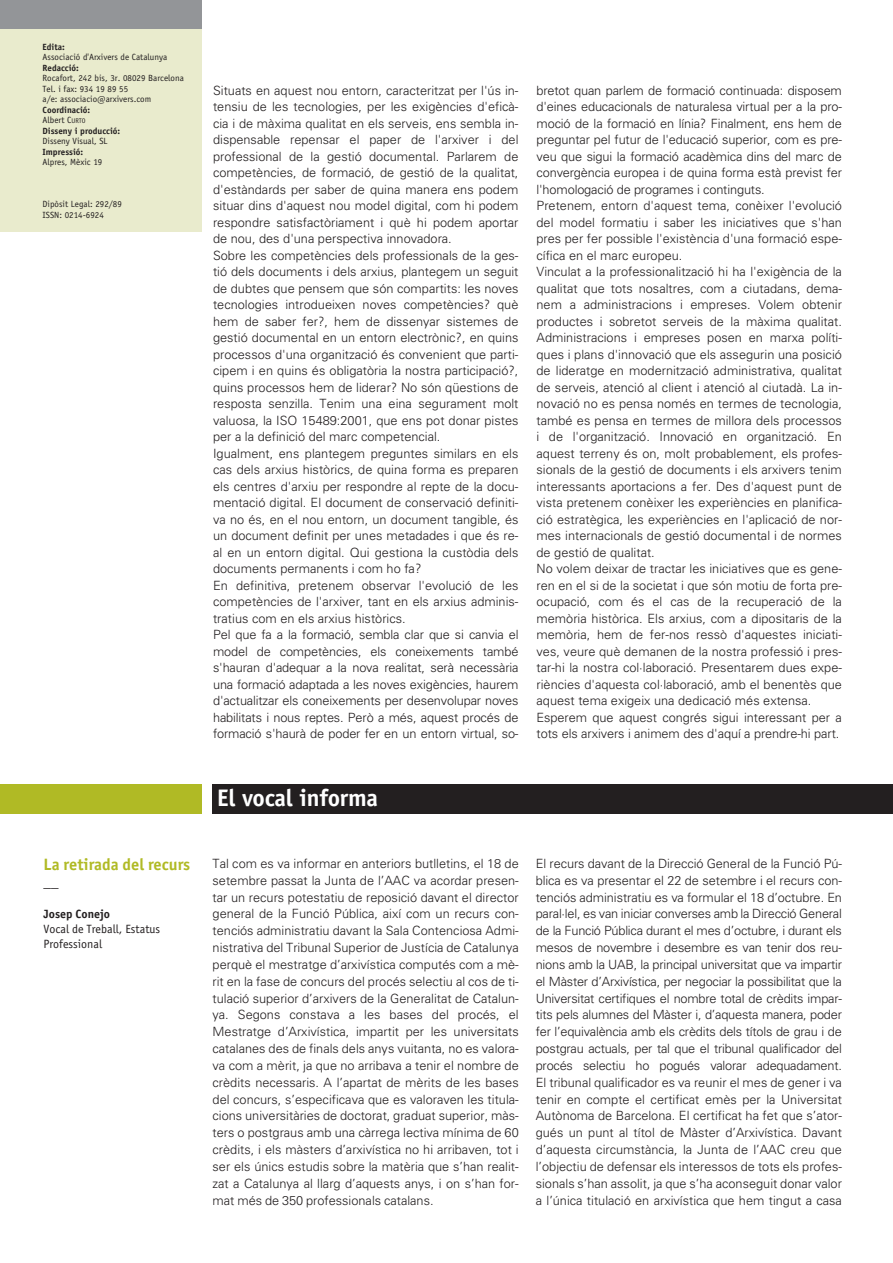
<style>
.page{position:relative;width:893px;height:1263px;background:#fff}
.page>*{position:absolute;margin:0;border:0;box-sizing:border-box;transform-origin:0 0}
.t1{font:700 24px "Officina Sans Std";letter-spacing:-.01em;color:#fff}
.t2{font:700 16.5px "Officina Sans Std";color:#b0ba25}
.t3{font:15px "Univers LT Std";color:#231f20}
.t4{font:300 12.75px/16.5px "Univers LT Std";color:#231f20;text-align:justify}
.t5{font:12px/15px "Officina Sans Std";color:#231f20}
.t6{font:700 12px "Officina Sans Std";color:#231f20}
.t7{font:9px/10.5px "Officina Sans Std";color:#231f20}
.t8{font:700 9px/10.5px "Officina Sans Std";color:#231f20}
.s1{font-weight:400}
.s2{font-weight:400;font-size:6.75px}
</style>
<div class="page">
<div style="left:0;top:0;width:202px;height:30px;background:#939598"></div>
<div style="left:0;top:30px;width:202px;height:202px;background:#e9ebcd"></div>
<div style="left:213px;top:784px;width:680px;height:30px;background:#231f20"></div>
<div style="left:0;top:784px;width:202px;height:30px;background:#b0ba25"></div>
<p class="t8" style="left:43px;top:42px;width:24px">Edita:</p>
<p class="t7" style="left:43px;top:53px;width:126px">Associació d'Arxivers de Catalunya</p>
<p class="t8" style="left:43px;top:63px;width:38px">Redacció:</p>
<p class="t7" style="left:43px;top:74px;width:143px">Rocafort, 242 bis, 3r. 08029 Barcelona<br>Tel. i fax: 934 19 89 55<br>a/e: associacio@arxivers.com</p>
<p class="t8" style="left:43px;top:105px;width:79px">Coordinació:<br><span class="s1">Albert C</span><span class="s2">URTO<br></span>Disseny i producció:</p>
<p class="t7" style="left:43px;top:137px;width:66px">Disseny Visual, SL</p>
<p class="t8" style="left:43px;top:147px;width:42px">Impressió:</p>
<p class="t7" style="left:43px;top:158px;width:61px">Alpres, Mèxic 19</p>
<p class="t7" style="left:43px;top:200px;width:81px">Dipòsit Legal: 292/89<br>ISSN: 0214-6924</p>
<p class="t2" style="left:44px;top:858px;width:148px">La retirada del recurs</p>
<p class="t3" style="left:44px;top:876px;width:16px">__</p>
<p class="t6" style="left:44px;top:910px;width:68px">Josep Conejo</p>
<p class="t5" style="left:44px;top:923px;width:118px">Vocal de Treball, Estatus<br>Professional</p>
<p class="t4" style="left:213px;top:83px;width:307px;text-align:left">Situats en aquest nou entorn, caracteritzat per l'ús in&shy;tensiu de les tecnologies, per les exigències d'eficà&shy;cia i de màxima qualitat en els serveis, ens sembla in&shy;dispensable repensar el paper de l'arxiver i del professional de la gestió documental. Parlarem de competències, de formació, de gestió de la qualitat, d'estàndards per saber de quina manera ens podem situar dins d'aquest nou model digital, com hi podem respondre satisfactòriament i què hi podem aportar de nou, des d'una perspectiva innovadora.<br>Sobre les competències dels professionals de la ges&shy;tió dels documents i dels arxius, plantegem un seguit de dubtes que pensem que són compartits: les noves tecnologies introdueixen noves competències? què hem de saber fer?, hem de dissenyar sistemes de gestió documental en un entorn electrònic?, en quins processos d'una organització és convenient que parti&shy;cipem i en quins és obligatòria la nostra participació?, quins processos hem de liderar? No són qüestions de resposta senzilla. Tenim una eina segurament molt valuosa, la ISO 15489:2001, que ens pot donar pistes per a la definició del marc competencial.<br>Igualment, ens plantegem preguntes similars en els cas dels arxius històrics, de quina forma es preparen els centres d'arxiu per respondre al repte de la docu&shy;mentació digital. El document de conservació definiti&shy;va no és, en el nou entorn, un document tangible, és un document definit per unes metadades i que és re&shy;al en un entorn digital. Qui gestiona la custòdia dels documents permanents i com ho fa?<br>En definitiva, pretenem observar l'evolució de les competències de l'arxiver, tant en els arxius adminis&shy;tratius com en els arxius històrics.<br>Pel que fa a la formació, sembla clar que si canvia el model de competències, els coneixements també s'hauran d'adequar a la nova realitat, serà necessària una formació adaptada a les noves exigències, haurem d'actualitzar els coneixements per desenvolupar noves habilitats i nous reptes. Però a més, aquest procés de formació s'haurà de poder fer en un entorn virtual, so-</p>
<p class="t4" style="left:536px;top:83px;width:307px;text-align:left">bretot quan parlem de formació continuada: disposem d'eines educacionals de naturalesa virtual per a la pro&shy;moció de la formació en línia? Finalment, ens hem de preguntar pel futur de l'educació superior, com es pre&shy;veu que sigui la formació acadèmica dins del marc de convergència europea i de quina forma està previst fer l'homologació de programes i continguts.<br>Pretenem, entorn d'aquest tema, conèixer l'evolució del model formatiu i saber les iniciatives que s'han pres per fer possible l'existència d'una formació espe&shy;cífica en el marc europeu.<br>Vinculat a la professionalització hi ha l'exigència de la qualitat que tots nosaltres, com a ciutadans, dema&shy;nem a administracions i empreses. Volem obtenir productes i sobretot serveis de la màxima qualitat.<br>Administracions i empreses posen en marxa políti&shy;ques i plans d'innovació que els assegurin una posició de lideratge en modernització administrativa, qualitat de serveis, atenció al client i atenció al ciutadà. La in&shy;novació no es pensa només en termes de tecnologia, també es pensa en termes de millora dels processos i de l'organització. Innovació en organització. En aquest terreny és on, molt probablement, els profes&shy;sionals de la gestió de documents i els arxivers tenim interessants aportacions a fer. Des d'aquest punt de vista pretenem conèixer les experiències en planifica&shy;ció estratègica, les experiències en l'aplicació de nor&shy;mes internacionals de gestió documental i de normes de gestió de qualitat.<br>No volem deixar de tractar les iniciatives que es gene&shy;ren en el si de la societat i que són motiu de forta pre&shy;ocupació, com és el cas de la recuperació de la memòria històrica. Els arxius, com a dipositaris de la memòria, hem de fer-nos ressò d'aquestes iniciati&shy;ves, veure què demanen de la nostra professió i pres&shy;tar-hi la nostra col·laboració. Presentarem dues expe&shy;riències d'aquesta col·laboració, amb el benentès que aquest tema exigeix una dedicació més extensa.<br>Esperem que aquest congrés sigui interessant per a tots els arxivers i animem des d'aquí a prendre-hi part.</p>
<h1 class="t1" style="left:217px;top:789px;width:162px">El vocal informa</h1>
<p class="t4" style="left:213px;top:856px;width:308px">Tal com es va informar en anteriors butlletins, el 18 de setembre passat la Junta de l’AAC va acordar presen&shy;tar un recurs potestatiu de reposició davant el director general de la Funció Pública, així com un recurs con&shy;tenciós administratiu davant la Sala Contenciosa Admi&shy;nistrativa del Tribunal Superior de Justícia de Catalunya perquè el mestratge d’arxivística computés com a mè&shy;rit en la fase de concurs del procés selectiu al cos de ti&shy;tulació superior d’arxivers de la Generalitat de Catalun&shy;ya. Segons constava a les bases del procés, el Mestratge d’Arxivística, impartit per les universitats catalanes des de finals dels anys vuitanta, no es valora&shy;va com a mèrit, ja que no arribava a tenir el nombre de crèdits necessaris. A l’apartat de mèrits de les bases del concurs, s’especificava que es valoraven les titula&shy;cions universitàries de doctorat, graduat superior, màs&shy;ters o postgraus amb una càrrega lectiva mínima de 60 crèdits, i els màsters d’arxivística no hi arribaven, tot i ser els únics estudis sobre la matèria que s’han realit&shy;zat a Catalunya al llarg d’aquests anys, i on s’han for&shy;mat més de 350 professionals catalans.</p>
<p class="t4" style="left:536px;top:856px;width:308px">El recurs davant de la Direcció General de la Funció Pú&shy;blica es va presentar el 22 de setembre i el recurs con&shy;tenciós administratiu es va formular el 18 d’octubre. En paral·lel, es van iniciar converses amb la Direcció General de la Funció Pública durant el mes d’octubre, i durant els mesos de novembre i desembre es van tenir dos reu&shy;nions amb la UAB, la principal universitat que va impartir el Màster d’Arxivística, per negociar la possibilitat que la Universitat certifiques el nombre total de crèdits impar&shy;tits pels alumnes del Màster i, d’aquesta manera, poder fer l’equivalència amb els crèdits dels títols de grau i de postgrau actuals, per tal que el tribunal qualificador del procés selectiu ho pogués valorar adequadament.<br>El tribunal qualificador es va reunir el mes de gener i va tenir en compte el certificat emès per la Universitat Autònoma de Barcelona. El certificat ha fet que s’ator&shy;gués un punt al títol de Màster d’Arxivística. Davant d’aquesta circumstància, la Junta de l’AAC creu que l’objectiu de defensar els interessos de tots els profes&shy;sionals s’han assolit, ja que s’ha aconseguit donar valor a l’única titulació en arxivística que hem tingut a casa</p>
</div>
